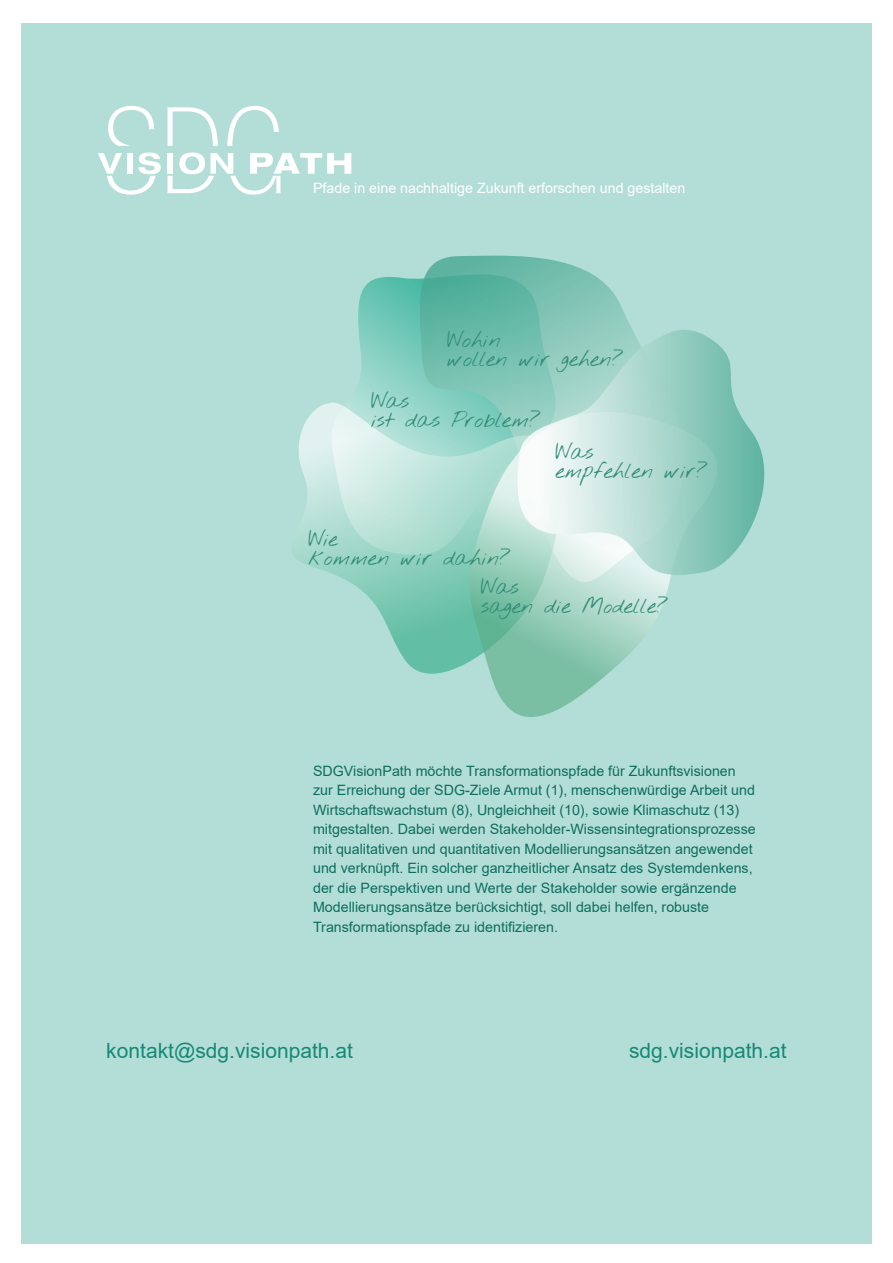
<style>
.page{position:relative;width:893px;height:1263px;background:#fff}
.page>*{position:absolute;margin:0;border:0;box-sizing:border-box;transform-origin:0 0}
.t1{font:21.6px/18.9px "Nothing You Could Do";color:#328d77}
.t2{font:21px "Arial";color:#168977}
.t3{font:14.25px/19.5px "Arial";color:#0e6d5e}
.t4{font:14.25px "Arial";color:#fff}
</style>
<div class="page">
<div style="left:22px;top:23px;width:850px;height:1221px;background:#b3ded7"></div>
<svg style="left:108px;top:106px;width:46px;height:40px"></svg>
<svg style="left:168px;top:107px;width:50px;height:39px"></svg>
<svg style="left:227px;top:106px;width:52px;height:40px"></svg>
<svg style="left:98px;top:153px;width:63px;height:42px"></svg>
<svg style="left:168px;top:153px;width:183px;height:42px"></svg>
<svg style="left:332px;top:277px;width:88px;height:126px"></svg>
<svg style="left:420px;top:256px;width:212px;height:147px;background:#75c0af"></svg>
<svg style="left:293px;top:403px;width:224px;height:271px"></svg>
<svg style="left:470px;top:412px;width:201px;height:305px"></svg>
<svg style="left:517px;top:330px;width:247px;height:245px"></svg>
<p class="t4" style="left:313px;top:178px;width:374px">Pfade in eine nachhaltige Zukunft erforschen und gestalten</p>
<h1 class="t1" style="left:447px;top:331px;width:177px">Wohin<br>wollen wir gehen?</h1>
<h1 class="t1" style="left:371px;top:393px;width:171px">Was<br>ist das Problem?</h1>
<h1 class="t1" style="left:556px;top:444px;width:153px">Was<br>empfehlen wir?</h1>
<h1 class="t1" style="left:308px;top:531px;width:204px">Wie<br>kommen wir dahin?</h1>
<h1 class="t1" style="left:481px;top:579px;width:188px">Was<br>sagen die Modelle?</h1>
<p class="t3" style="left:313px;top:761px;width:444px">SDGVisionPath möchte Transformationspfade für Zukunftsvisionen zur Erreichung der SDG-Ziele Armut (1), menschenwürdige Arbeit und Wirtschaftswachstum (8), Ungleichheit (10), sowie Klimaschutz (13) mitgestalten. Dabei werden Stakeholder-Wissensintegrationsprozesse mit qualitativen und quantitativen Modellierungsansätzen angewendet und verknüpft. Ein solcher ganzheitlicher Ansatz des Systemdenkens, der die Perspektiven und Werte der Stakeholder sowie ergänzende Modellierungsansätze berücksichtigt, soll dabei helfen, robuste Transformationspfade zu identifizieren.</p>
<h2 class="t2" style="left:106px;top:1036px;width:248px">kontakt@sdg.visionpath.at</h2>
<h2 class="t2" style="left:629px;top:1036px;width:159px">sdg.visionpath.at</h2>
</div>
